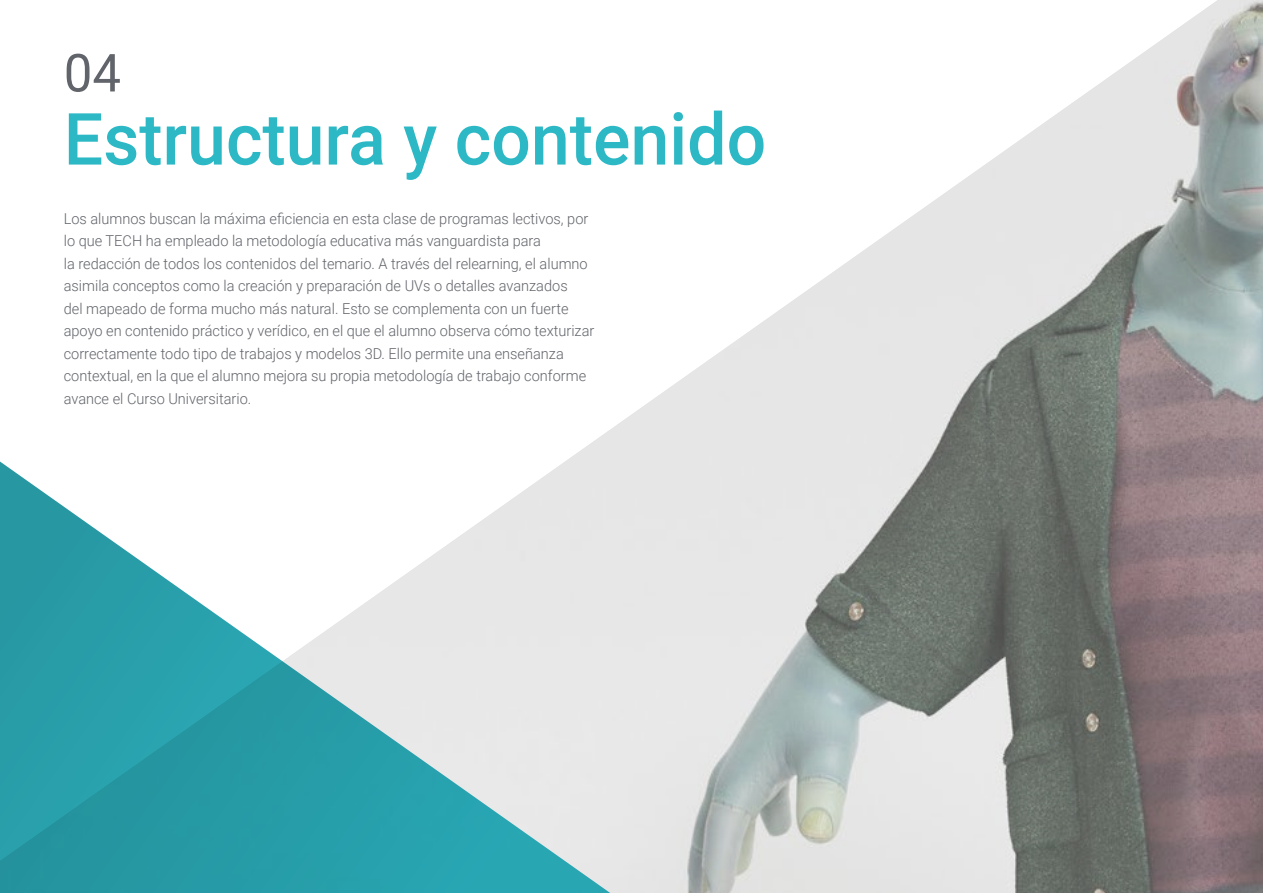
<style>
.page{position:relative;width:1263px;height:893px;background:#fff}
.page>*{position:absolute;margin:0;border:0;box-sizing:border-box;transform-origin:0 0}
.t1{font:500 72px "Roboto";color:#2db8c5}
.t2{font:52.5px "Roboto";color:#61646a}
.t3{font:300 15px/22.5px "Roboto";color:#61646a}
</style>
<div class="page">
<img style="left:587px;top:0;width:676px;height:893px">
<svg style="left:0;top:446px;width:640px;height:447px"></svg>
<h2 class="t2" style="left:64px;top:36px;width:59px">04</h2>
<h1 class="t1" style="left:64px;top:89px;width:704px">Estructura y contenido</h1>
<p class="t3" style="left:64px;top:207px;width:532px">Los alumnos buscan la máxima eficiencia en esta clase de programas lectivos, por lo que TECH ha empleado la metodología educativa más vanguardista para<br>la redacción de todos los contenidos del temario. A través del relearning, el alumno asimila conceptos como la creación y preparación de UVs o detalles avanzados<br>del mapeado de forma mucho más natural. Esto se complementa con un fuerte apoyo en contenido práctico y verídico, en el que el alumno observa cómo texturizar correctamente todo tipo de trabajos y modelos 3D. Ello permite una enseñanza contextual, en la que el alumno mejora su propia metodología de trabajo conforme avance el Curso Universitario.</p>
</div>
